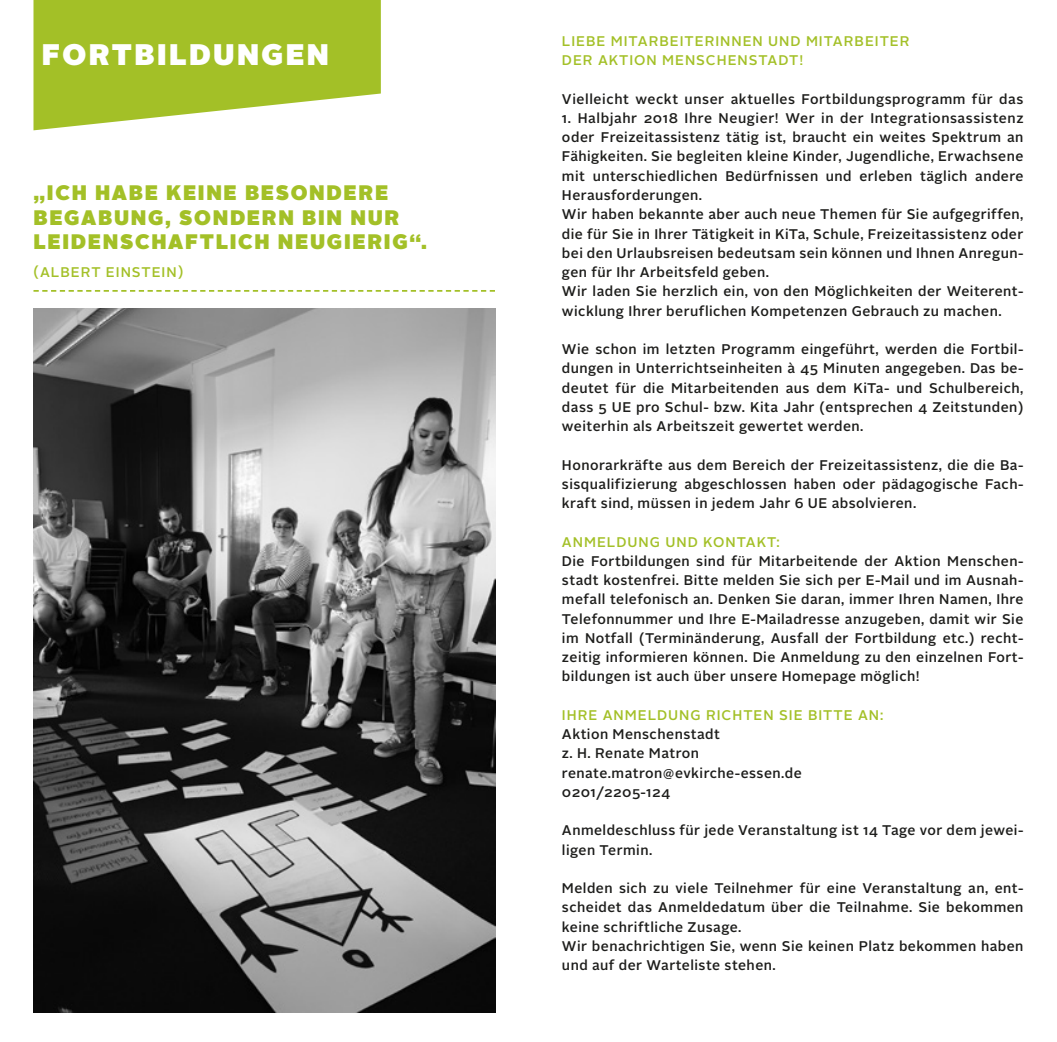
<style>
.page{position:relative;width:1057px;height:1042px;background:#fff}
.page>*{position:absolute;margin:0;border:0;box-sizing:border-box;transform-origin:0 0}
.t1{font:900 29.75px "Alright Sans";letter-spacing:.08em;color:#fff}
.t2{font:900 21px/24.5px "Alright Sans";letter-spacing:.08em;color:#a3c027}
.t3{font:500 14px/19.2px "Alright Sans";letter-spacing:.035em;color:#1d1d1b}
.t4{font:500 14px/19.2px "Alright Sans";letter-spacing:.07em;color:#a3c027}
</style>
<div class="page">
<img style="left:33px;top:309px;width:462px;height:703px">
<svg style="left:33px;top:0;width:348px;height:130px;background:#afc845"></svg>
<svg style="left:33px;top:290px;width:462px;height:2px"></svg>
<h1 class="t1" style="left:42px;top:33px;width:288px">FORTBILDUNGEN</h1>
<h2 class="t2" style="left:33px;top:180px;width:395px">„ICH HABE KEINE BESONDERE<br>BEGABUNG, SONDERN BIN NUR<br>LEIDENSCHAFTLICH NEUGIERIG“.</h2>
<p class="t4" style="left:33px;top:263px;width:151px">(ALBERT EINSTEIN)</p>
<p class="t4" style="left:562px;top:32px;width:349px">LIEBE MITARBEITERINNEN UND MITARBEITER<br>DER AKTION MENSCHENSTADT!</p>
<p class="t3" style="left:562px;top:89px;width:463px">Vielleicht weckt unser aktuelles Fortbildungsprogramm für das</p>
<p class="t3" style="left:562px;top:109px;width:463px">1. Halbjahr 2018 Ihre Neugier! Wer in der Integrationsassistenz oder Freizeitassistenz tätig ist, braucht ein weites Spektrum an Fähigkeiten. Sie begleiten kleine Kinder, Jugendliche, Erwachsene mit unterschiedlichen Bedürfnissen und erleben täglich andere Herausforderungen.<br>Wir haben bekannte aber auch neue Themen für Sie aufgegriffen, die für Sie in Ihrer Tätigkeit in KiTa, Schule, Freizeitassistenz oder bei den Urlaubsreisen bedeutsam sein können und Ihnen Anregun&shy;gen für Ihr Arbeitsfeld geben.<br>Wir laden Sie herzlich ein, von den Möglichkeiten der Weiterent&shy;wicklung Ihrer beruflichen Kompetenzen Gebrauch zu machen.</p>
<p class="t3" style="left:562px;top:340px;width:463px;text-align:justify">Wie schon im letzten Programm eingeführt, werden die Fortbil&shy;dungen in Unterrichtseinheiten à 45 Minuten angegeben. Das be&shy;deutet für die Mitarbeitenden aus dem KiTa- und Schulbereich, dass 5 UE pro Schul- bzw. Kita Jahr (entsprechen 4 Zeitstunden) weiterhin als Arbeitszeit gewertet werden.</p>
<p class="t3" style="left:562px;top:455px;width:463px;text-align:justify">Honorarkräfte aus dem Bereich der Freizeitassistenz, die die Ba&shy;sisqualifizierung abgeschlossen haben oder pädagogische Fach&shy;kraft sind, müssen in jedem Jahr 6 UE absolvieren.</p>
<p class="t4" style="left:562px;top:532px;width:219px">ANMELDUNG UND KONTAKT:</p>
<p class="t3" style="left:562px;top:551px;width:463px;text-align:justify">Die Fortbildungen sind für Mitarbeitende der Aktion Menschen&shy;stadt kostenfrei. Bitte melden Sie sich per E-Mail und im Ausnah&shy;mefall telefonisch an. Denken Sie daran, immer Ihren Namen, Ihre Telefonnummer und Ihre E-Mailadresse anzugeben, damit wir Sie im Notfall (Terminänderung, Ausfall der Fortbildung etc.) recht&shy;zeitig informieren können. Die Anmeldung zu den einzelnen Fort&shy;bildungen ist auch über unsere Homepage möglich!</p>
<p class="t4" style="left:562px;top:705px;width:323px">IHRE ANMELDUNG RICHTEN SIE BITTE AN:</p>
<p class="t3" style="left:562px;top:725px;width:241px">Aktion Menschenstadt<br>z. H. Renate Matron renate.matron@evkirche-essen.de<br>0201/2205-124</p>
<p class="t3" style="left:562px;top:821px;width:463px">Anmeldeschluss für jede Veranstaltung ist 14 Tage vor dem jewei&shy;ligen Termin.</p>
<p class="t3" style="left:562px;top:879px;width:463px">Melden sich zu viele Teilnehmer für eine Veranstaltung an, ent&shy;scheidet das Anmeldedatum über die Teilnahme. Sie bekommen keine schriftliche Zusage.<br>Wir benachrichtigen Sie, wenn Sie keinen Platz bekommen haben und auf der Warteliste stehen.</p>
</div>
